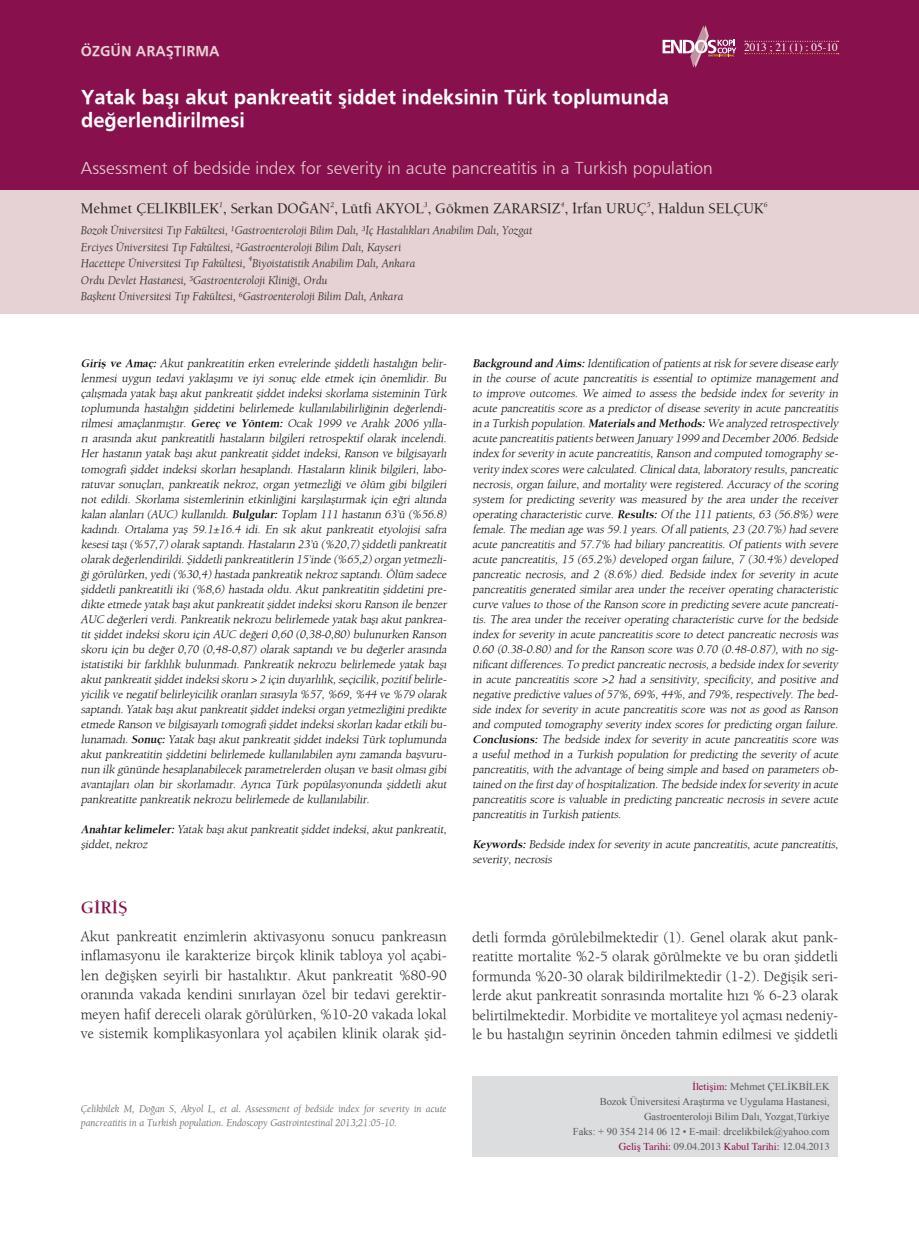
<style>
.page{position:relative;width:919px;height:1238px;background:#fff}
.page>*{position:absolute;margin:0;border:0;box-sizing:border-box;transform-origin:0 0}
.t1{font:700 21px/22.5px "Fruga Sans";color:#fff}
.t2{font:300 18px "Fruga Sans";color:#e6d1d5}
.t3{font:700 18px "Berkeley";color:#88104c}
.t4{font:15px/19.5px "Berkeley";color:#231f20;text-align:justify}
.t5{font:500 15px "Berkeley";color:#231f20}
.t6{font:700 15px "Fruga Sans";color:#e6d1d5}
.t7{font:italic 12px/15px "Berkeley";letter-spacing:-.005em;color:#040503}
.t8{font:italic 300 12px/16.5px "Berkeley";color:#231f20}
.t9{font:11.25px "Times";color:#fff}
.t10{font:10.5px/15px "Times New Roman";color:#57585a;text-align:right}
.t11{font:italic 300 10.5px/13.5px "Berkeley";color:#57585a}
.t12{font:10.5px "Times";color:#88104c}
.t13{font:italic 7.5px "Berkeley";color:#231f20}
.s1{font-weight:700}
.s2{font-family:"Times";color:#88104c}
.s3{color:#57585a}
</style>
<div class="page">
<div style="left:0;top:189px;width:918px;height:125px;background:#e6d1d5"></div>
<div style="left:0;top:0;width:918px;height:189px;background:#88104c"></div>
<svg style="left:662px;top:25px;width:74px;height:43px"></svg>
<svg style="left:744px;top:41px;width:94px;height:1px"></svg>
<svg style="left:744px;top:53px;width:94px;height:1px"></svg>
<div style="left:472px;top:1076px;width:366px;height:81px;background:#dcdddf"></div>
<p class="t6" style="left:81px;top:42px;width:140px">ÖZGÜN ARAŞTIRMA</p>
<p class="t9" style="left:744px;top:40px;width:95px">2013 ; 21 (1) : 05-10</p>
<h1 class="t1" style="left:81px;top:86px;width:589px">Yatak başı akut pankreatit şiddet indeksinin Türk toplumunda değerlendirilmesi</h1>
<h2 class="t2" style="left:81px;top:157px;width:633px">Assessment of bedside index for severity in acute pancreatitis in a Turkish population</h2>
<p class="t5" style="left:81px;top:199px;width:688px">Mehmet ÇELİKBİLEK<sup>1</sup>, Serkan DOĞAN<sup>2</sup>, Lütfi AKYOL<sup>3</sup>, Gökmen ZARARSIZ<sup>4</sup>, İrfan URUÇ<sup>5</sup>, Haldun SELÇUK<sup>6</sup></p>
<p class="t8" style="left:81px;top:222px;width:453px">Bozok Üniversitesi Tıp Fakültesi, <sup>1</sup>Gastroenteroloji Bilim Dalı, <sup>3</sup>İç Hastalıkları Anabilim Dalı, Yozgat<br>Erciyes Üniversitesi Tıp Fakültesi, <sup>2</sup>Gastroenteroloji Bilim Dalı, Kayseri<br>Hacettepe Üniversitesi Tıp Fakültesi,</p>
<p class="t13" style="left:248px;top:254px;width:5px">4</p>
<p class="t8" style="left:81px;top:255px;width:336px;text-indent:171px">Biyoistatistik Anabilim Dalı, Ankara<br>Ordu Devlet Hastanesi, <sup>5</sup>Gastroenteroloji Kliniği, Ordu<br>Başkent Üniversitesi Tıp Fakültesi, <sup>6</sup>Gastroenteroloji Bilim Dalı, Ankara</p>
<p class="t7" style="left:81px;top:356px;width:370px;text-align:justify"><span class="s1">Giriş ve Amaç:</span> Akut pankreatitin erken evrelerinde şiddetli hastalığın belir&shy;lenmesi uygun tedavi yaklaşımı ve iyi sonuç elde etmek için önemlidir. Bu çalışmada yatak başı akut pankreatit şiddet indeksi skorlama sisteminin Türk toplumunda hastalığın şiddetini belirlemede kullanılabilirliğinin değerlendi&shy;rilmesi amaçlanmıştır. <span class="s1">Gereç ve Yöntem:</span> Ocak 1999 ve Aralık 2006 yılla&shy;rı arasında akut pankreatitli hastaların bilgileri retrospektif olarak incelendi.<br>Her hastanın yatak başı akut pankreatit şiddet indeksi, Ranson ve bilgisayarlı tomografi şiddet indeksi skorları hesaplandı. Hastaların klinik bilgileri, labo&shy;ratuvar sonuçları, pankreatik nekroz, organ yetmezliği ve ölüm gibi bilgileri not edildi. Skorlama sistemlerinin etkinliğini karşılaştırmak için eğri altında kalan alanları(AUC)kullanıldı.<span class="s1">Bulgular:</span> Toplam 111 hastanın 63’ü (%56.8) kadındı. Ortalama yaş 59.1±16.4 idi. En sık akut pankreatit etyoloj isi safra kesesitaşı(%57,7)olarak saptandı.Hastaların 23’ü (%20,7)şiddetlipankreatit olarak değerlendirildi.Şiddetlipankreatitlerin 15’inde (%65,2)organ yetmezli&shy;ğigörülürken,yedi(%30,4)hastada pankreatik nekroz saptandı.Ölüm sadece şiddetli pankreatitli iki (%8,6) hastada oldu. Akut pankreatitin şiddetini pre&shy;dikte etmede yatak başıakutpankreatitşiddetindeksiskoru Ranson ile benzer AUC değerleriverdi.Pankreatik nekrozu belirlemede yatak başıakutpankrea&shy;titşiddetindeksiskoru için AUC değeri0,60 (0,38-0,80)bulunurken Ranson skoru için bu değer 0,70 (0,48-0,87) olarak saptandı ve bu değerler arasında istatistiki bir farklılık bulunmadı. Pankreatik nekrozu belirlemede yatak başı akutpankreatitşiddetindeksiskoru &gt; 2 için duyarlılık,seçicilik,pozitif belirle&shy;yicilik ve negatif belirleyicilik oranlarısırasıyla %57,%69,%44 ve %79 olarak saptandı.Yatak başıakutpankreatitşiddetindeksiorgan yetmezliğinipredikte etmede Ranson ve bilgisayarlıtomografişiddetindeksiskorlarıkadaretkilibu&shy;lunamadı.<span class="s1">Sonuç:</span>Yatak başıakutpankreatitşiddetindeksiTürk toplumunda akut pankreatitin şiddetini belirlemede kullanılabilen aynı zamanda başvuru&shy;nun ilk gününde hesaplanabilecek parametrelerden oluşan ve basitolmasıgibi avantaj ları olan bir skorlamadır. Ayrıca Türk popülasyonunda şiddetli akut pankreatitte pankreatik nekrozu belirlemede de kullanılabilir.</p>
<p class="t7" style="left:81px;top:821px;width:369px"><span class="s1">Anahtarkelimeler:</span>Yatak başıakutpankreatitşiddetindeksi,akutpankreatit, şiddet,nekroz</p>
<h2 class="t3" style="left:81px;top:896px;width:49px">GİRİŞ</h2>
<p class="t4" style="left:81px;top:926px;width:367px">Akut pankreatit enzimlerin aktivasyonu sonucu pankreasın inflamasyonu ile karakterize birçok klinik tabloya yol açabi&shy;len değişken seyirli bir hastalıktır. Akut pankreatit %80-90 oranında vakada kendini sınırlayan özel bir tedavi gerektir&shy;meyen hafif dereceli olarak görülürken, %10-20 vakada lokal ve sistemik komplikasyonlara yol açabilen klinik olarak şid-</p>
<p class="t11" style="left:81px;top:1101px;width:367px">Çelikbilek M, Doğan S, Akyol L, et al. Assessment of bedside index for severity in acute pancreatitis in a Turkish population. Endoscopy Gastrointestinal 2013;21:05-10.</p>
<p class="t7" style="left:472px;top:356px;width:370px"><span class="s1">Background and Aims:</span>Identification of patientsatrisk forsevere disease early in the course of acute pancreatitis is essential to optimize management and to improve outcomes. We aimed to assess the bedside index for severity in acute pancreatitis score as a predictor of disease severity in acute pancreatitis in a Turkish population.<span class="s1">Materials and Methods:</span>We analyzed retrospectively acute pancreatitispatientsbetween January 1999 and December2006.Bedside index forseverity in acute pancreatitis,Ranson and computed tomography se&shy;verity index scoreswere calculated.Clinicaldata,laboratory results,pancreatic necrosis, organ failure, and mortality were registered. Accuracy of the scoring system for predicting severity was measured by the area under the receiver operating characteristic curve. <span class="s1">Results:</span> Of the 111 patients, 63 (56.8%) were female.The median age was59.1 years.Of allpatients,23 (20.7%)had severe acute pancreatitis and 57.7% had biliary pancreatitis. Of patients with severe acute pancreatitis, 15 (65.2%) developed organ failure, 7 (30.4%) developed pancreatic necrosis, and 2 (8.6%) died. Bedside index for severity in acute pancreatitis generated similar area under the receiver operating characteristic curve valuesto those of the Ranson score in predicting severe acute pancreati&shy;tis. The area under the receiver operating characteristic curve for the bedside index for severity in acute pancreatitis score to detect pancreatic necrosis was 0.60 (0.38-0.80) and for the Ranson score was 0.70 (0.48-0.87), with no sig&shy;nificantdifferences.To predictpancreatic necrosis,a bedside index forseverity in acute pancreatitis score &gt;2 had a sensitivity, specificity, and positive and negative predictive valuesof 57%,69%,44%,and 79%,respectively .The bed&shy;side index for severity in acute pancreatitis score was not as good as Ranson and computed tomography severity index scores for predicting organ failure.<br><span class="s1">Conclusions:</span> The bedside index for severity in acute pancreatitis score was a useful method in a Turkish population for predicting the severity of acute pancreatitis, with the advantage of being simple and based on parameters ob&shy;tained on the firstday of hospitalization.The bedside index forseverity in acute pancreatitis score is valuable in predicting pancreatic necrosis in severe acute pancreatitisin Turkish patients.</p>
<p class="t7" style="left:472px;top:836px;width:369px"><span class="s1">Keywords:</span>Bedside index forseverity in acute pancreatitis,acute pancreatitis, severity,necrosis</p>
<p class="t4" style="left:472px;top:926px;width:367px">detli formda görülebilmektedir (1). Genel olarak akut pank&shy;reatitte mortalite %2-5 olarak görülmekte ve bu oran şiddetli formunda %20-30 olarak bildirilmektedir (1-2). Değişik seri&shy;lerde akut pankreatit sonrasında mortalite hızı % 6-23 olarak belirtilmektedir. Morbidite ve mortaliteye yol açması nedeniy&shy;le bu hastalığın seyrinin önceden tahmin edilmesi ve şiddetli</p>
<p class="t10" style="left:572px;top:1078px;width:258px"><span class="s2">İletişim:</span> Mehmet ÇELİKBİLEK<br>Bozok Üniversitesi Araştırma ve Uygulama Hastanesi, Gastroenteroloji Bilim Dalı, Yozgat,Türkiye<br>Faks: + 90 354 214 06 12 • E-mail: drcelikbilek@yahoo.com</p>
<p class="t12" style="left:618px;top:1139px;width:212px">Geliş Tarihi: <span class="s3">09.04.2013</span> Kabul Tarihi: <span class="s3">12.04.2013</span></p>
</div>
